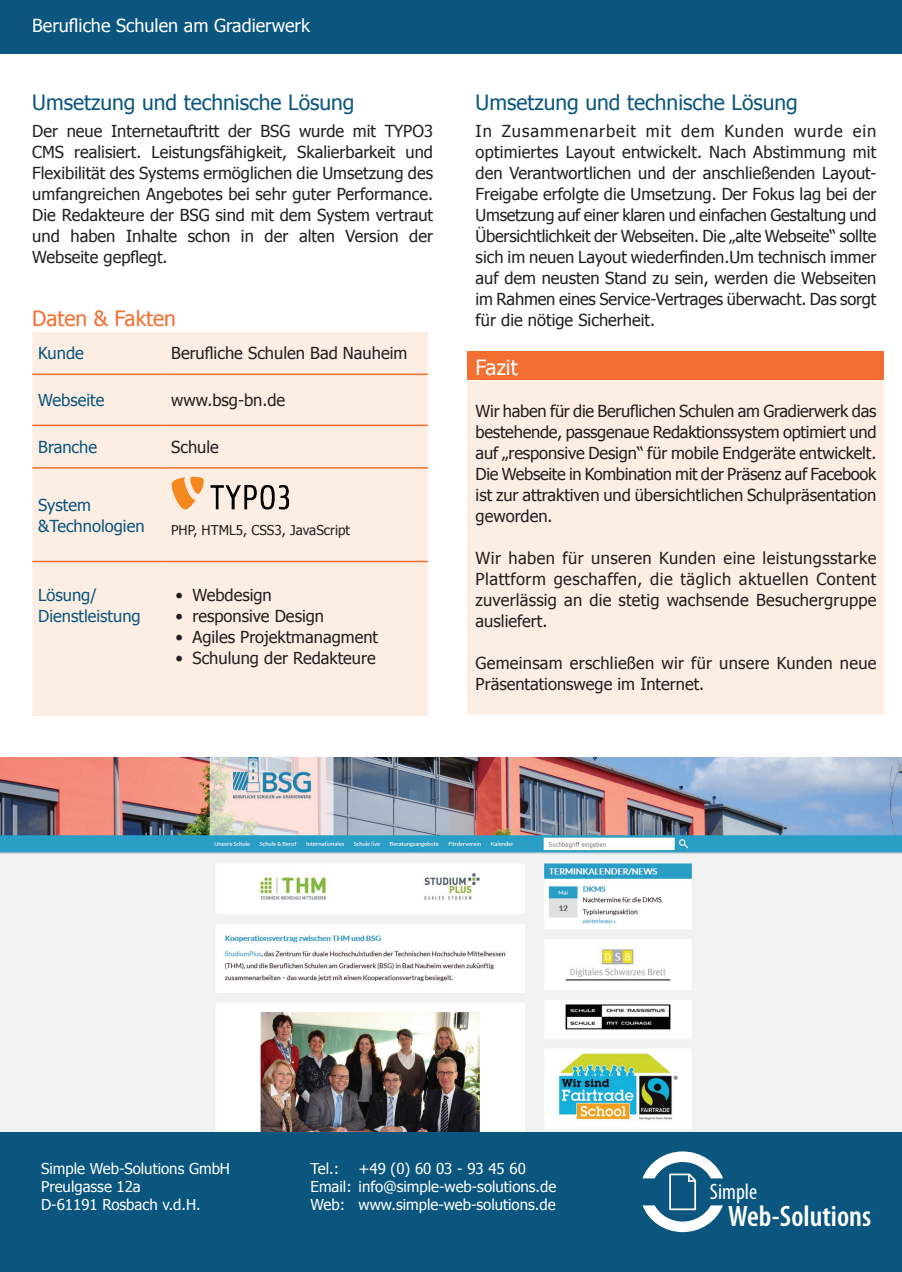
<style>
.page{position:relative;width:902px;height:1272px;background:#fff}
.page>*{position:absolute;margin:0;border:0;box-sizing:border-box;transform-origin:0 0}
.t1{font:600 condensed 29.7px "Myriad Pro";color:#fff}
.t2{font:condensed 22.35px "Myriad Pro";color:#fff}
.t3{font:21px "Tahoma";color:#0a567f}
.t4{font:21px "Tahoma";color:#f36e31}
.t5{font:21px "Tahoma";color:#fff}
.t6{font:18px "Tahoma";color:#fff}
.t7{font:16.5px/21px "Tahoma";color:#231f20;text-align:justify}
.t8{font:16.5px/21px "Tahoma";color:#0a567f}
.t9{font:15px/18px "Tahoma";color:#fff}
.t10{font:13.5px "Tahoma";color:#231f20}
</style>
<div class="page">
<div style="left:467px;top:352px;width:416px;height:28px;background:#f36e31"></div>
<div style="left:467px;top:381px;width:416px;height:333px;background:#fdeee3"></div>
<div style="left:0;top:0;width:901px;height:54px;background:#0a567f"></div>
<div style="left:32px;top:332px;width:396px;height:384px;background:#fdeee3"></div>
<hr style="left:32px;top:373px;width:133px;height:2px;background:#f36e31">
<hr style="left:165px;top:373px;width:263px;height:2px;background:#f36e31">
<hr style="left:32px;top:424px;width:133px;height:2px;background:#f36e31">
<hr style="left:165px;top:424px;width:263px;height:2px;background:#f36e31">
<hr style="left:32px;top:467px;width:133px;height:1px;background:#f36e31">
<hr style="left:165px;top:467px;width:263px;height:1px;background:#f36e31">
<hr style="left:32px;top:560px;width:133px;height:2px;background:#f36e31">
<hr style="left:165px;top:560px;width:263px;height:2px;background:#f36e31">
<div style="left:0;top:1131px;width:901px;height:140px;background:#0a567f"></div>
<svg style="left:642px;top:1151px;width:81px;height:80px"></svg>
<img style="left:155px;top:460px;width:154px;height:65px">
<img style="left:0;top:757px;width:901px;height:374px">
<p class="t6" style="left:32px;top:13px;width:279px">Berufliche Schulen am Gradierwerk</p>
<p class="t3" style="left:32px;top:88px;width:324px">Umsetzung und technische Lösung</p>
<p class="t7" style="left:32px;top:119px;width:402px">Der neue Internetauftritt der BSG wurde mit TYPO3<br>CMS realisiert. Leistungsfähigkeit, Skalierbarkeit und Flexibilität des Systems ermöglichen die Umsetzung des umfangreichen Angebotes bei sehr guter Performance.<br>Die Redakteure der BSG sind mit dem System vertraut und haben Inhalte schon in der alten Version der Webseite gepflegt.</p>
<p class="t4" style="left:32px;top:304px;width:145px">Daten &amp; Fakten</p>
<p class="t8" style="left:38px;top:342px;width:47px">Kunde</p>
<p class="t7" style="left:171px;top:342px;width:238px">Berufliche Schulen Bad Nauheim</p>
<p class="t8" style="left:38px;top:389px;width:68px">Webseite</p>
<p class="t7" style="left:171px;top:389px;width:115px">www.bsg-bn.de</p>
<p class="t8" style="left:38px;top:435px;width:60px">Branche</p>
<p class="t7" style="left:171px;top:435px;width:49px">Schule</p>
<p class="t8" style="left:38px;top:493px;width:108px">System &amp;Technologien</p>
<p class="t10" style="left:171px;top:520px;width:180px">PHP, HTML5, CSS3, JavaScript</p>
<p class="t8" style="left:38px;top:584px;width:104px">Lösung/<br>Dienstleistung</p>
<p class="t7" style="left:175px;top:584px;width:98px">• Webdesign</p>
<p class="t7" style="left:175px;top:605px;width:150px">• responsive Design</p>
<p class="t7" style="left:175px;top:626px;width:204px">• Agiles Projektmanagment</p>
<p class="t7" style="left:175px;top:647px;width:202px">• Schulung der Redakteure</p>
<p class="t3" style="left:475px;top:88px;width:324px">Umsetzung und technische Lösung</p>
<p class="t7" style="left:475px;top:119px;width:402px">In Zusammenarbeit mit dem Kunden wurde ein optimiertes Layout entwickelt. Nach Abstimmung mit den Verantwortlichen und der anschließenden Layout-Freigabe erfolgte die Umsetzung. Der Fokus lag bei der Umsetzung auf einer klaren und einfachen Gestaltung und Übersichtlichkeit der Webseiten. Die „alte Webseite“ sollte sich im neuen Layout wiederfinden.Um technisch immer auf dem neusten Stand zu sein, werden die Webseiten im Rahmen eines Service-Vertrages überwacht. Das sorgt für die nötige Sicherheit.</p>
<p class="t5" style="left:475px;top:353px;width:44px">Fazit</p>
<p class="t7" style="left:475px;top:400px;width:402px">Wir haben für die Beruflichen Schulen am Gradierwerk das bestehende, passgenaue Redaktionssystem optimiert und auf „responsive Design“ für mobile Endgeräte entwickelt.<br>Die Webseite in Kombination mit der Präsenz auf Facebook ist zur attraktiven und übersichtlichen Schulpräsentation geworden.</p>
<p class="t7" style="left:475px;top:547px;width:402px">Wir haben für unseren Kunden eine leistungsstarke Plattform geschaffen, die täglich aktuellen Content zuverlässig an die stetig wachsende Besuchergruppe ausliefert.</p>
<p class="t7" style="left:475px;top:652px;width:402px">Gemeinsam erschließen wir für unsere Kunden neue<br>Präsentationswege im Internet.</p>
<p class="t9" style="left:41px;top:1159px;width:190px">Simple Web-Solutions GmbH<br>Preulgasse 12a<br>D-61191 Rosbach v.d.H.</p>
<p class="t9" style="left:310px;top:1159px;width:30px">Tel.:</p>
<p class="t9" style="left:310px;top:1159px;width:247px;text-indent:48px">+49 (0) 60 03 - 93 45 60<br>Email: info@simple-web-solutions.de<br>Web: www.simple-web-solutions.de</p>
<h2 class="t2" style="left:709px;top:1178px;width:49px">Simple</h2>
<h1 class="t1" style="left:728px;top:1197px;width:145px">Web-Solutions</h1>
</div>
